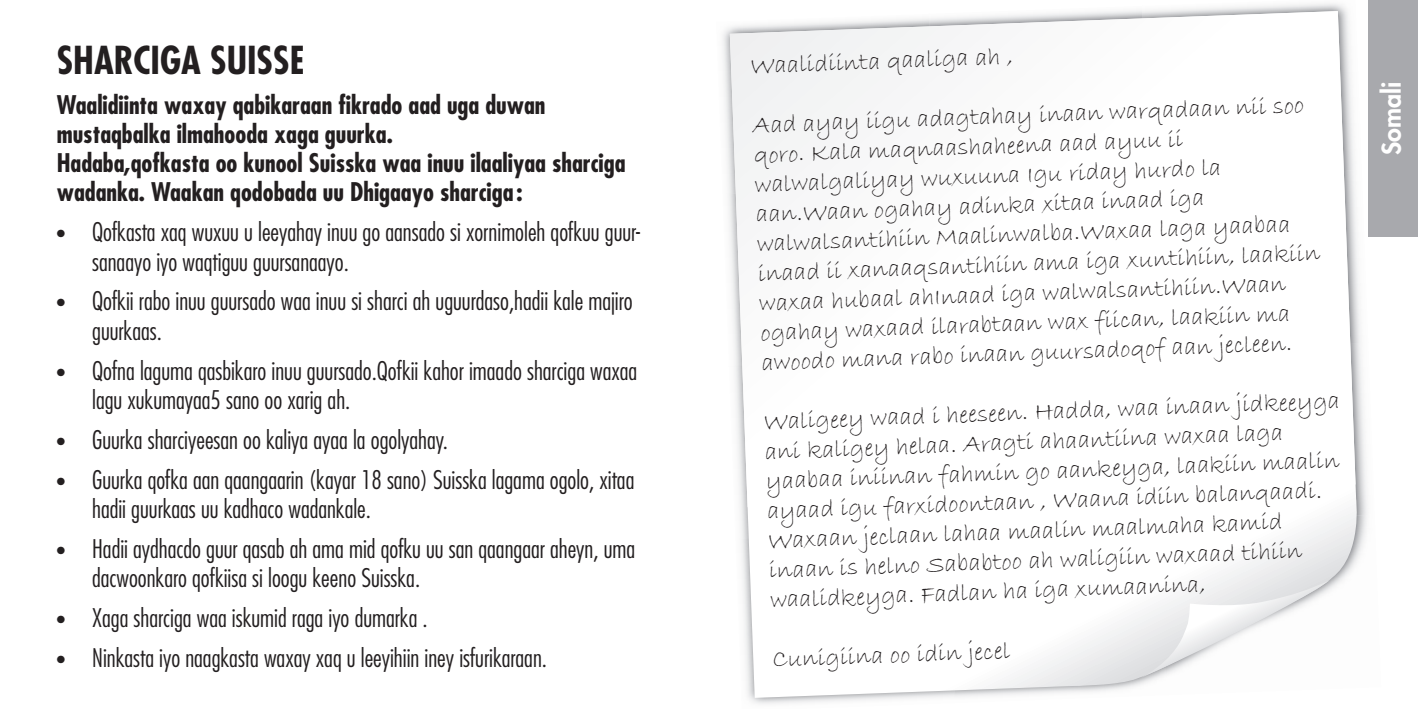
<style>
.page{position:relative;width:1418px;height:709px;background:#fff}
.page>*{position:absolute;margin:0;border:0;box-sizing:border-box;transform-origin:0 0}
.t1{font:700 condensed 37.5px "Futura";color:#231f20}
.t2{font:25.25px/29.8px "Bradley Hand ITC";color:#231f20}
.t3{font:300 condensed 25px/29.2px "Futura";color:#231f20}
.t4{font:700 condensed 25px/29.2px "Futura";color:#231f20}
.t5{font:800 25px "Futura";color:#fff}
.s1{font-size:20px}
</style>
<div class="page">
<img style="left:722px;top:28px;width:7px;height:158px">
<img style="left:1362px;top:393px;width:5px;height:121px">
<svg style="left:737px;top:97px;width:625px;height:601px"></svg>
<svg style="left:1139px;top:580px;width:190px;height:98px"></svg>
<svg style="left:729px;top:11px;width:626px;height:496px"></svg>
<div style="left:1368px;top:0;width:49px;height:236px;background:#a8a9ad"></div>
<h1 class="t1" style="left:57px;top:43px;width:249px">SHARCIGA SUISSE</h1>
<p class="t4" style="left:57px;top:92px;width:570px">Waalidiinta waxay qabikaraan fikrado aad uga duwan mustaqbalka ilmahooda xaga guurka.<br>Hadaba,qofkasta oo kunool Suisska waa inuu ilaaliyaa sharciga wadanka. Waakan qodobada uu Dhigaayo sharciga :</p>
<p class="t3" style="left:92px;top:219px;width:549px;text-indent:-35px"><span class="s1">•</span> Qofkasta xaq wuxuu u leeyahay inuu go aansado si xornimoleh qofkuu guur&shy;sanaayo iyo waqtiguu guursanaayo.</p>
<p class="t3" style="left:92px;top:288px;width:542px;text-indent:-35px"><span class="s1">•</span> Qofkii rabo inuu guursado waa inuu si sharci ah uguurdaso,hadii kale majiro guurkaas.</p>
<p class="t3" style="left:92px;top:357px;width:546px;text-indent:-35px"><span class="s1">•</span> Qofna laguma qasbikaro inuu guursado.Qofkii kahor imaado sharciga waxaa lagu xukumayaa5 sano oo xarig ah.</p>
<p class="t3" style="left:57px;top:426px;width:393px"><span class="s1">•</span> Guurka sharciyeesan oo kaliya ayaa la ogolyahay.</p>
<p class="t3" style="left:92px;top:466px;width:544px;text-indent:-35px"><span class="s1">•</span> Guurka qofka aan qaangaarin (kayar 18 sano) Suisska lagama ogolo, xitaa hadii guurkaas uu kadhaco wadankale.</p>
<p class="t3" style="left:92px;top:535px;width:544px;text-indent:-35px"><span class="s1">•</span> Hadii aydhacdo guur qasab ah ama mid qofku uu san qaangaar aheyn, uma dacwoonkaro qofkiisa si loogu keeno Suisska.</p>
<p class="t3" style="left:57px;top:605px;width:372px"><span class="s1">•</span> Xaga sharciga waa iskumid raga iyo dumarka .</p>
<p class="t3" style="left:57px;top:644px;width:492px"><span class="s1">•</span> Ninkasta iyo naagkasta waxay xaq u leeyihiin iney isfurikaraan.</p>
<p class="t2" style="left:750px;top:49px;width:264px;rotate:-2deg">Waalidiinta qaaliga ah ,</p>
<p class="t2" style="left:752px;top:108px;width:564px;rotate:-2deg">Aad ayay iigu adagtahay inaan warqadaan nii soo qoro. Kala maqnaashaheena aad ayuu ii walwalgaliyay wuxuuna Igu riday hurdo la aan.Waan ogahay adinka xitaa inaad iga walwalsantihiin Maalinwalba.Waxaa laga yaabaa inaad ii xanaaqsantihiin ama iga xuntihiin, laakiin waxaa hubaal ahInaad iga walwalsantihiin.Waan ogahay waxaad ilarabtaan wax fiican, laakiin ma awoodo mana rabo inaan guursadoqof aan jecleen.</p>
<p class="t2" style="left:763px;top:405px;width:578px;rotate:-2deg">Waligeey waad i heeseen. Hadda, waa inaan jidkeeyga ani kaligey helaa. Aragti ahaantiina waxaa laga yaabaa iniinan fahmin go aankeyga, laakiin maalin ayaad igu farxidoontaan , Waana idiin balanqaadi.<br>Waxaan jeclaan lahaa maalin maalmaha kamid inaan is helno Sababtoo ah waligiin waxaad tihiin waalidkeyga. Fadlan ha iga xumaanina,</p>
<p class="t2" style="left:772px;top:642px;width:239px;rotate:-2deg">Cunigiina oo idin jecel</p>
<p class="t5" style="left:1379px;top:155px;width:75px;rotate:-90deg">Somali</p>
</div>
